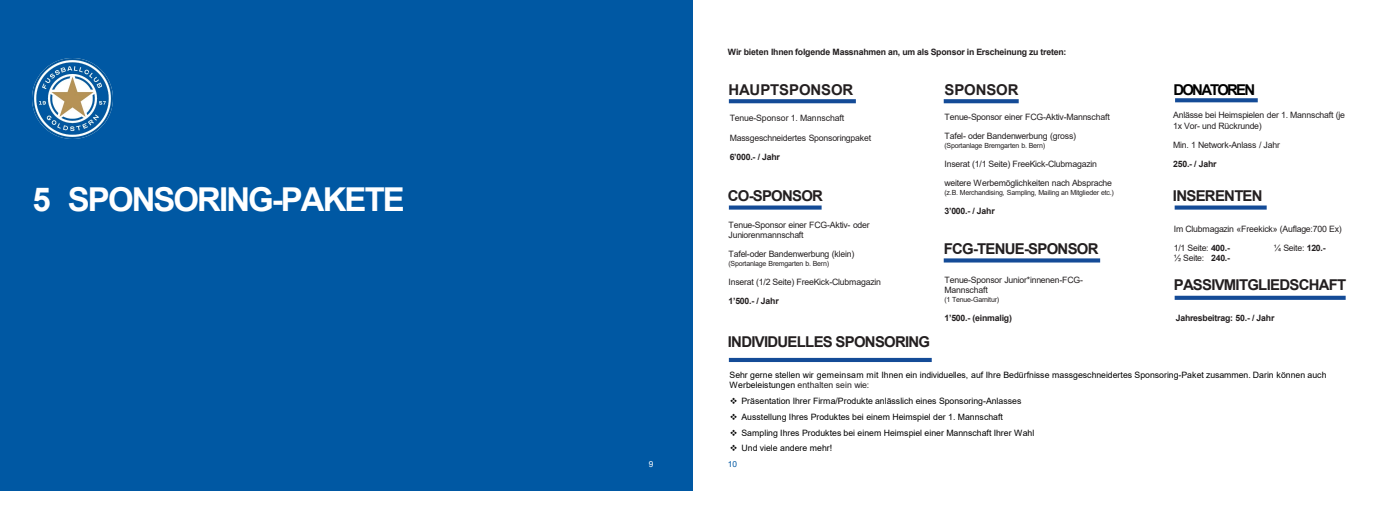
<style>
.page{position:relative;width:1386px;height:522px;background:#fff}
.page>*{position:absolute;margin:0;border:0;box-sizing:border-box;transform-origin:0 0}
.t1{font:700 32.9px "Arial";letter-spacing:-.055em;color:#fff}
.t2{font:700 14.88px "Arial";letter-spacing:-.045em;color:#231f20}
.t3{font:700 14.88px "Arial";letter-spacing:-.005em;color:#231f20}
.t4{font:700 14.88px "Arial";letter-spacing:-.12em;color:#000}
.t5{font:8.75px/10.5px "Arial";letter-spacing:-.025em;color:#231f20}
.t6{font:8.75px/10.5px "Arial";color:#000}
.t7{font:700 8.75px "Arial";letter-spacing:-.025em;color:#231f20}
.t8{font:8.31px "Arial";color:#0058a3}
.t9{font:8.31px "Arial";color:#fff}
.t10{font:7px "Arial";letter-spacing:-.035em;color:#231f20}
.s1{font-weight:700}
.s2{color:#231f20}
</style>
<div class="page">
<div style="left:0;top:0;width:693px;height:490px;background:#0058a3"></div>
<img style="left:33px;top:58px;width:79px;height:80px">
<svg style="left:728px;top:99px;width:127px;height:4px"></svg>
<svg style="left:943px;top:258px;width:156px;height:4px"></svg>
<svg style="left:943px;top:99px;width:75px;height:4px"></svg>
<svg style="left:1175px;top:98px;width:82px;height:4px"></svg>
<svg style="left:728px;top:205px;width:93px;height:4px"></svg>
<svg style="left:1174px;top:295px;width:171px;height:4px"></svg>
<svg style="left:728px;top:357px;width:203px;height:4px"></svg>
<svg style="left:1174px;top:205px;width:92px;height:4px"></svg>
<p class="t1" style="left:33px;top:176px;width:373px">5 SPONSORING-PAKETE</p>
<p class="t7" style="left:728px;top:46px;width:340px">Wir bieten Ihnen folgende Massnahmen an, um als Sponsor in Erscheinung zu treten:</p>
<h2 class="t3" style="left:728px;top:79px;width:126px">HAUPTSPONSOR</h2>
<h1 class="t3" style="left:944px;top:79px;width:75px">SPONSOR</h1>
<p class="t4" style="left:1173px;top:79px;width:83px">DONATOREN</p>
<p class="t5" style="left:729px;top:113px;width:116px">Tenue-Sponsor 1. Mannschaft</p>
<p class="t5" style="left:729px;top:132px;width:143px">Massgeschneidertes Sponsoringpaket</p>
<p class="t7" style="left:729px;top:151px;width:52px">6’000.- / Jahr</p>
<p class="t2" style="left:728px;top:185px;width:96px">CO-SPONSOR</p>
<p class="t5" style="left:944px;top:111px;width:167px">Tenue-Sponsor einer FCG-Aktiv-Mannschaft</p>
<p class="t5" style="left:944px;top:131px;width:133px">Tafel- oder Bandenwerbung (gross)</p>
<p class="t10" style="left:944px;top:140px;width:102px">(Sportanlage Bremgarten b. Bern)</p>
<p class="t5" style="left:944px;top:158px;width:154px">Inserat (1/1 Seite) FreeKick-Clubmagazin</p>
<p class="t5" style="left:944px;top:178px;width:169px">weitere Werbemöglichkeiten nach Absprache</p>
<p class="t10" style="left:944px;top:187px;width:171px">(z.B. Merchandising, Sampling, Mailing an Mitglieder etc.)</p>
<p class="t7" style="left:944px;top:204px;width:52px">3’000.- / Jahr</p>
<p class="t5" style="left:1173px;top:109px;width:173px">Anlässe bei Heimspielen der 1. Mannschaft (je<br>1x Vor- und Rückrunde)</p>
<p class="t5" style="left:1173px;top:139px;width:108px">Min. 1 Network-Anlass / Jahr</p>
<p class="t7" style="left:1173px;top:158px;width:45px">250.- / Jahr</p>
<p class="t2" style="left:1172px;top:185px;width:91px">INSERENTEN</p>
<p class="t5" style="left:728px;top:219px;width:143px">Tenue-Sponsor einer FCG-Aktiv- oder<br>Juniorenmannschaft</p>
<p class="t5" style="left:728px;top:248px;width:127px">Tafel-oder Bandenwerbung (klein)</p>
<p class="t10" style="left:728px;top:258px;width:102px">(Sportanlage Bremgarten b. Bern)</p>
<p class="t5" style="left:728px;top:276px;width:154px">Inserat (1/2 Seite) FreeKick-Clubmagazin</p>
<p class="t7" style="left:728px;top:295px;width:52px">1’500.- / Jahr</p>
<p class="t2" style="left:943px;top:238px;width:156px">FCG-TENUE-SPONSOR</p>
<p class="t5" style="left:944px;top:274px;width:140px">Tenue-Sponsor Junior*innenen-FCG-<br>Mannschaft</p>
<p class="t10" style="left:944px;top:294px;width:56px">(1 Tenue-Garnitur)</p>
<p class="t7" style="left:944px;top:311px;width:69px">1’500.- (einmalig)</p>
<p class="t5" style="left:1173px;top:223px;width:169px">Im Clubmagazin «Freekick» (Auflage:700 Ex)</p>
<p class="t5" style="left:1173px;top:242px;width:58px">1/1 Seite: <span class="s1">400.-</span></p>
<p class="t5" style="left:1273px;top:242px;width:53px">¼ Seite: <span class="s1">120.-</span></p>
<p class="t5" style="left:1173px;top:253px;width:58px">½ Seite: <span class="s1">240.-</span></p>
<p class="t2" style="left:1173px;top:274px;width:174px">PASSIVMITGLIEDSCHAFT</p>
<p class="t7" style="left:1175px;top:311px;width:100px">Jahresbeitrag: 50.- / Jahr</p>
<p class="t2" style="left:728px;top:331px;width:204px">INDIVIDUELLES SPONSORING</p>
<p class="t6" style="left:729px;top:369px;width:598px">Sehr gerne stellen wir gemeinsam mit Ihnen ein individuelles, auf Ihre Bedürfnisse massgeschneidertes Sponsoring-Paket zusammen. Darin können auch<br>Werbeleistungen <span class="s2">enthalten sein wie:</span></p>
<p class="t6" style="left:729px;top:395px;width:293px">❖ Präsentation Ihrer Firma/Produkte anlässlich eines Sponsoring-Anlasses</p>
<p class="t6" style="left:729px;top:411px;width:275px">❖ Ausstellung Ihres Produktes bei einem Heimspiel der 1. Mannschaft</p>
<p class="t6" style="left:729px;top:427px;width:306px">❖ Sampling Ihres Produktes bei einem Heimspiel einer Mannschaft Ihrer Wahl</p>
<p class="t6" style="left:729px;top:442px;width:104px">❖ Und viele andere mehr!</p>
<p class="t9" style="left:648px;top:457px;width:6px">9</p>
<p class="t8" style="left:728px;top:457px;width:11px">10</p>
</div>
